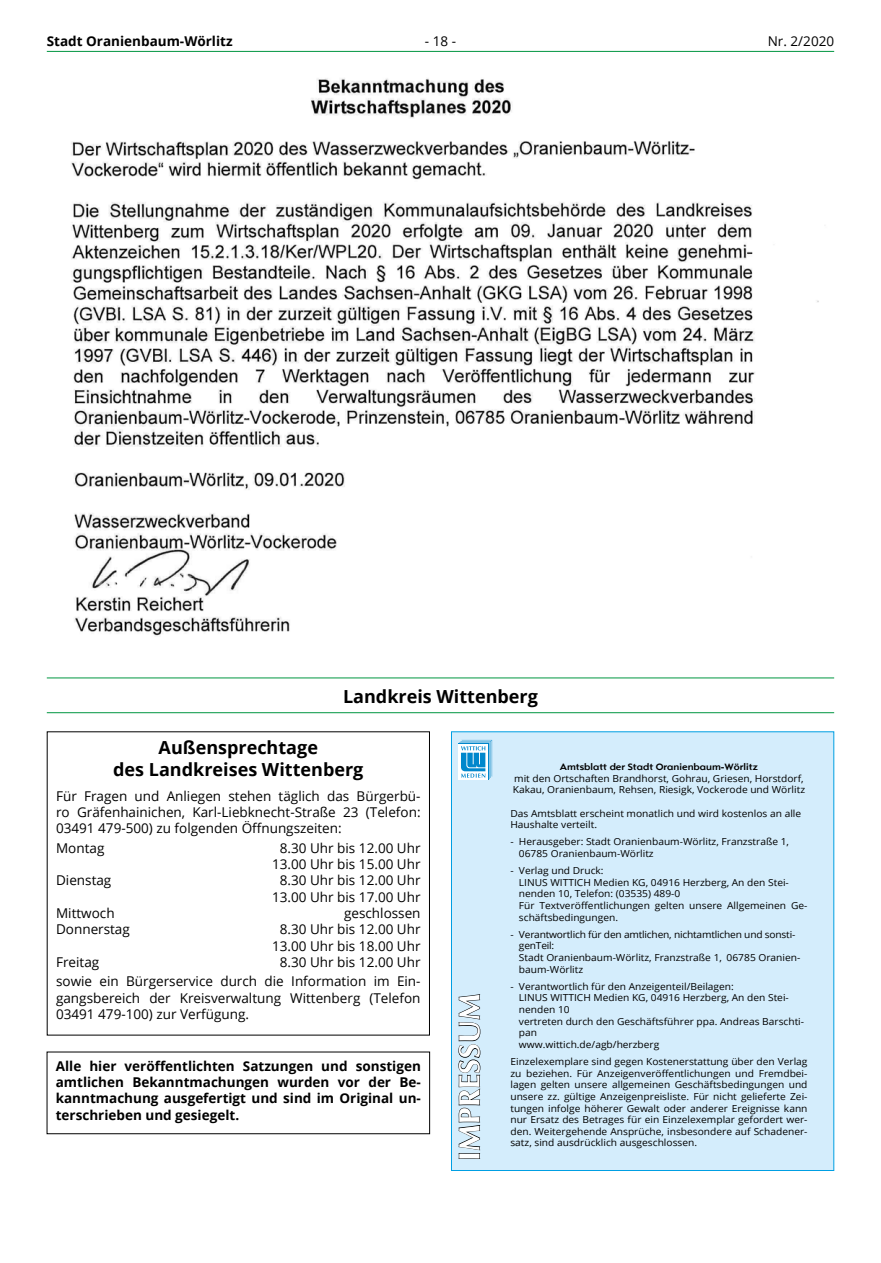
<style>
.page{position:relative;width:881px;height:1263px;background:#fff}
.page>*{position:absolute;margin:0;border:0;box-sizing:border-box;transform-origin:0 0}
.t1{font:700 29.4px "Optima LT";letter-spacing:.015em;color:#fff}
.t2{font:700 18px/21.6px "Open Sans";color:#000;text-align:center}
.t3{font:13.5px/16.2px "Open Sans";color:#000;text-align:center}
.t4{font:700 13.5px/16.2px "Open Sans";color:#000;text-align:justify}
.t5{font:9.6px/11.6px "Open Sans";color:#000;scale:1.05 1}
.t6{font:9.6px/11.6px "Open Sans";letter-spacing:-.02em;color:#000;scale:1.05 1}
.t7{font:700 9.6px "Opel Sans";color:#000;scale:1.05 1}
</style>
<div class="page">
<hr style="left:47px;top:51px;width:786px;height:1px;background:#009641">
<img style="left:71px;top:78px;width:748px;height:558px">
<div style="left:451px;top:731px;width:382px;height:440px;background:#d4edfc;border:1px solid #009fe3"></div>
<svg style="left:458px;top:994px;width:23px;height:165px"></svg>
<div style="left:458px;top:744px;width:30px;height:36px;background:#fff"></div>
<svg style="left:459px;top:740px;width:33px;height:39px"></svg>
<hr style="left:47px;top:677px;width:786px;height:1px;background:#009641">
<hr style="left:47px;top:712px;width:786px;height:1px;background:#009641">
<h3 class="t4" style="left:47px;top:33px;width:187px">Stadt Oranienbaum-Wörlitz</h3>
<h3 class="t3" style="left:425px;top:33px;width:33px">- 18 -</h3>
<h3 class="t3" style="left:767px;top:33px;width:68px">Nr. 2/2020</h3>
<h2 class="t2" style="left:343px;top:685px;width:196px">Landkreis Wittenberg</h2>
<h2 class="t2" style="left:113px;top:737px;width:251px">Außensprechtage<br>des Landkreises Wittenberg</h2>
<h3 class="t3" style="left:56px;top:787px;width:366px;text-align:justify">Für Fragen und Anliegen stehen täglich das Bürgerbü&shy;ro Gräfenhainichen, Karl-Liebknecht-Straße 23 (Telefon:<br>03491 479-500) zu folgenden Öffnungszeiten:</h3>
<h3 class="t3" style="left:56px;top:839px;width:50px">Montag</h3>
<h3 class="t3" style="left:272px;top:839px;width:150px">8.30 Uhr bis 12.00 Uhr<br>13.00 Uhr bis 15.00 Uhr</h3>
<h3 class="t3" style="left:56px;top:872px;width:57px">Dienstag</h3>
<h3 class="t3" style="left:272px;top:872px;width:150px">8.30 Uhr bis 12.00 Uhr<br>13.00 Uhr bis 17.00 Uhr</h3>
<h3 class="t3" style="left:56px;top:904px;width:60px">Mittwoch</h3>
<h3 class="t3" style="left:344px;top:904px;width:78px">geschlossen</h3>
<h3 class="t3" style="left:56px;top:921px;width:75px">Donnerstag</h3>
<h3 class="t3" style="left:272px;top:921px;width:150px">8.30 Uhr bis 12.00 Uhr<br>13.00 Uhr bis 18.00 Uhr</h3>
<h3 class="t3" style="left:56px;top:953px;width:45px">Freitag</h3>
<p class="t7" style="left:559px;top:761px;width:190px">Amtsblatt der Stadt Oranienbaum-Wörlitz</p>
<p class="t5" style="left:512px;top:772px;width:280px">mit den Ortschaften Brandhorst, Gohrau, Griesen, Horstdorf,<br>Kakau, Oranienbaum, Rehsen, Riesigk, Vockerode und Wörlitz</p>
<p class="t5" style="left:510px;top:807px;width:278px">Das Amtsblatt erscheint monatlich und wird kostenlos an alle<br>Haushalte verteilt.</p>
<p class="t5" style="left:518px;top:836px;width:259px;text-indent:-9px">- Herausgeber: Stadt Oranienbaum-Wörlitz, Franzstraße 1,<br>06785 Oranienbaum-Wörlitz</p>
<p class="t5" style="left:518px;top:865px;width:276px;text-indent:-9px">- Verlag und Druck:<br>LINUS WITTICH Medien KG, 04916 Herzberg, An den Stei&shy;nenden 10, Telefon: (03535) 489-0<br>Für Textveröffentlichungen gelten unsere Allgemeinen Ge&shy;schäftsbedingungen.</p>
<p class="t6" style="left:518px;top:928px;width:269px;text-indent:-9px">- Verantwortlich für den amtlichen, nichtamtlichen und sonsti&shy;genTeil:<br>Stadt Oranienbaum-Wörlitz, Franzstraße 1, 06785 Oranien&shy;baum-Wörlitz</p>
<p class="t5" style="left:518px;top:980px;width:273px;text-indent:-9px">- Verantwortlich für den Anzeigenteil/Beilagen:<br>LINUS WITTICH Medien KG, 04916 Herzberg, An den Stei&shy;nenden 10<br>vertreten durch den Geschäftsführer ppa. Andreas Barschti&shy;pan<br>www.wittich.de/agb/herzberg</p>
<p class="t5" style="left:510px;top:1055px;width:284px;text-align:justify">Einzelexemplare sind gegen Kostenerstattung über den Verlag zu beziehen. Für Anzeigenveröffentlichungen und Fremdbei&shy;lagen gelten unsere allgemeinen Geschäftsbedingungen und unsere zz. gültige Anzeigenpreisliste. Für nicht gelieferte Zei&shy;tungen infolge höherer Gewalt oder anderer Ereignisse kann nur Ersatz des Betrages für ein Einzelexemplar gefordert wer&shy;den. Weitergehende Ansprüche, insbesondere auf Schadener&shy;satz, sind ausdrücklich ausgeschlossen.</p>
<h3 class="t3" style="left:56px;top:952px;width:366px;line-height:19.5px;text-align:right">8.30 Uhr bis 12.00 Uhr<br>sowie ein Bürgerservice durch die Information im Ein-</h3>
<h3 class="t3" style="left:56px;top:989px;width:366px;text-align:left">gangsbereich der Kreisverwaltung Wittenberg (Telefon<br>03491 479-100) zur Verfügung.</h3>
<h3 class="t4" style="left:56px;top:1058px;width:366px">Alle hier veröffentlichten Satzungen und sonstigen amtlichen Bekanntmachungen wurden vor der Be&shy;kanntmachung ausgefertigt und sind im Original un&shy;terschrieben und gesiegelt.</h3>
<h1 class="t1" style="left:452px;top:1161px;width:169px;rotate:-90deg">IMPRESSUM</h1>
</div>
